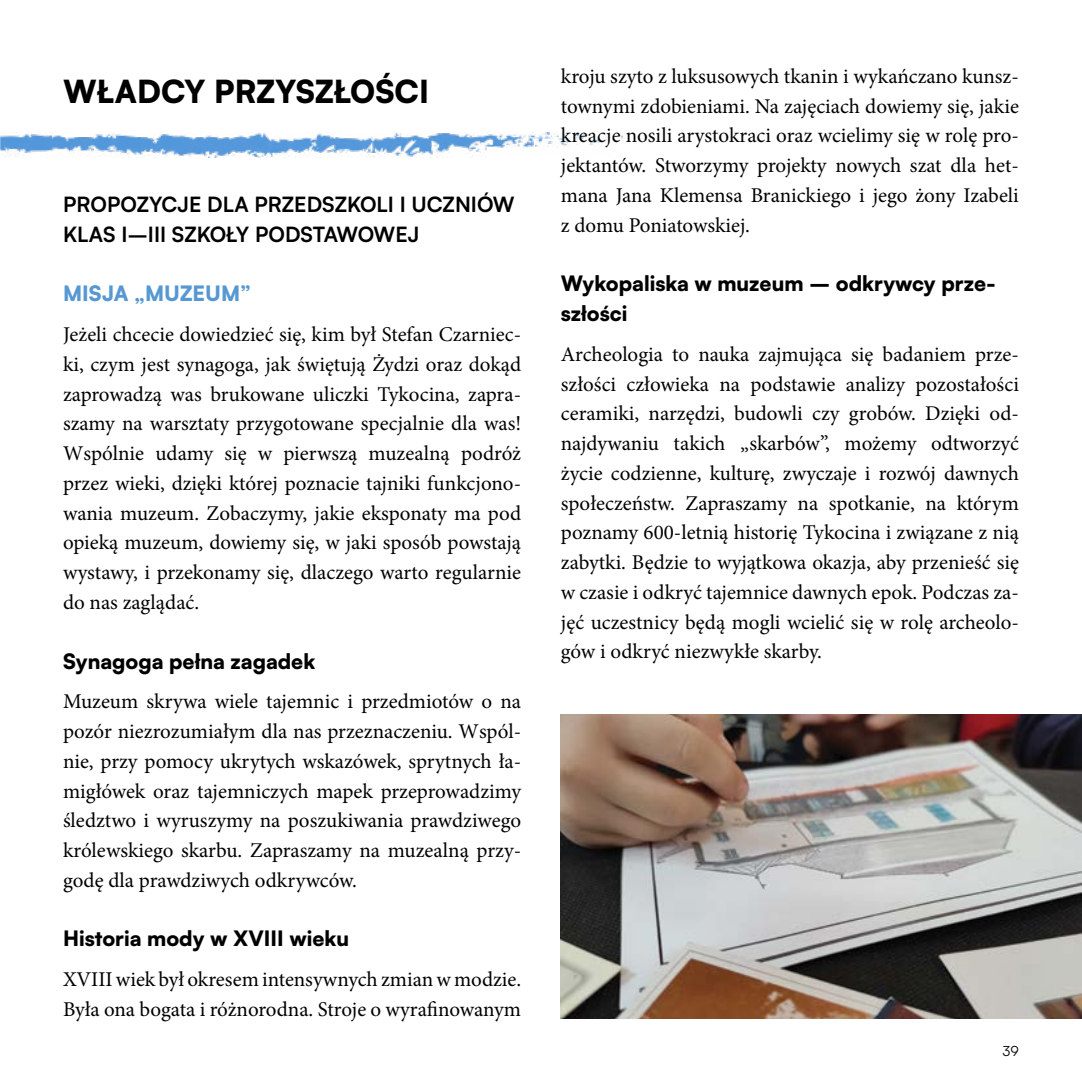
<style>
.page{position:relative;width:1082px;height:1082px;background:#fff}
.page>*{position:absolute;margin:0;border:0;box-sizing:border-box;transform-origin:0 0}
.t1{font:900 31.5px "Satoshi";color:#000}
.t2{font:21px/29.8px "Minion Pro";color:#000;text-align:justify}
.t3{font:900 21px/29.8px "Satoshi";color:#000}
.t4{font:700 21px/29.8px "Satoshi";color:#000}
.t5{font:900 21px "Satoshi";color:#5698d2}
.t6{font:14px "Satoshi";color:#000}
</style>
<div class="page">
<img style="left:0;top:132px;width:622px;height:25px">
<img style="left:561px;top:714px;width:520px;height:304px">
<h1 class="t1" style="left:63px;top:67px;width:367px">WŁADCY PRZYSZŁOŚCI</h1>
<p class="t4" style="left:63px;top:188px;width:453px">PROPOZYCJE DLA PRZEDSZKOLI I UCZNIÓW<br>KLAS I–III SZKOŁY PODSTAWOWEJ</p>
<p class="t5" style="left:63px;top:277px;width:190px">MISJA „MUZEUM”</p>
<p class="t2" style="left:63px;top:319px;width:459px">Jeżeli chcecie dowiedzieć się, kim był Stefan Czarniec&shy;ki, czym jest synagoga, jak świętują Żydzi oraz dokąd zaprowadzą was brukowane uliczki Tykocina, zapra&shy;szamy na warsztaty przygotowane specjalnie dla was!<br>Wspólnie udamy się w pierwszą muzealną podróż przez wieki, dzięki której poznacie tajniki funkcjono&shy;wania muzeum. Zobaczymy, jakie eksponaty ma pod opieką muzeum, dowiemy się, w jaki sposób powstają wystawy, i przekonamy się, dlaczego warto regularnie do nas zaglądać.</p>
<p class="t3" style="left:63px;top:644px;width:254px">Synagoga pełna zagadek</p>
<p class="t2" style="left:63px;top:686px;width:459px">Muzeum skrywa wiele tajemnic i przedmiotów o na pozór niezrozumiałym dla nas przeznaczeniu. Wspól&shy;nie, przy pomocy ukrytych wskazówek, sprytnych ła&shy;migłówek oraz tajemniczych mapek przeprowadzimy śledztwo i wyruszymy na poszukiwania prawdziwego królewskiego skarbu. Zapraszamy na muzealną przy&shy;godę dla prawdziwych odkrywców.</p>
<p class="t3" style="left:63px;top:922px;width:288px">Historia mody w XVIII wieku</p>
<p class="t2" style="left:63px;top:964px;width:459px">XVIII wiek był okresem intensywnych zmian w modzie.<br>Była ona bogata i różnorodna. Stroje o wyrafinowanym</p>
<p class="t2" style="left:561px;top:61px;width:459px">kroju szyto z luksusowych tkanin i wykańczano kunsz&shy;townymi zdobieniami. Na zajęciach dowiemy się, jakie kreacje nosili arystokraci oraz wcielimy się w rolę pro&shy;jektantów. Stworzymy projekty nowych szat dla het&shy;mana Jana Klemensa Branickiego i jego żony Izabeli z domu Poniatowskiej.</p>
<p class="t3" style="left:561px;top:267px;width:436px">Wykopaliska w muzeum – odkrywcy prze&shy;szłości</p>
<p class="t2" style="left:561px;top:339px;width:459px">Archeologia to nauka zajmująca się badaniem prze&shy;szłości człowieka na podstawie analizy pozostałości ceramiki, narzędzi, budowli czy grobów. Dzięki od&shy;najdywaniu takich „skarbów”, możemy odtworzyć życie codzienne, kulturę, zwyczaje i rozwój dawnych społeczeństw. Zapraszamy na spotkanie, na którym poznamy 600-letnią historię Tykocina i związane z nią zabytki. Będzie to wyjątkowa okazja, aby przenieść się w czasie i odkryć tajemnice dawnych epok. Podczas za&shy;jęć uczestnicy będą mogli wcielić się w rolę archeolo&shy;gów i odkryć niezwykłe skarby.</p>
<p class="t6" style="left:1002px;top:1041px;width:18px">39</p>
</div>
